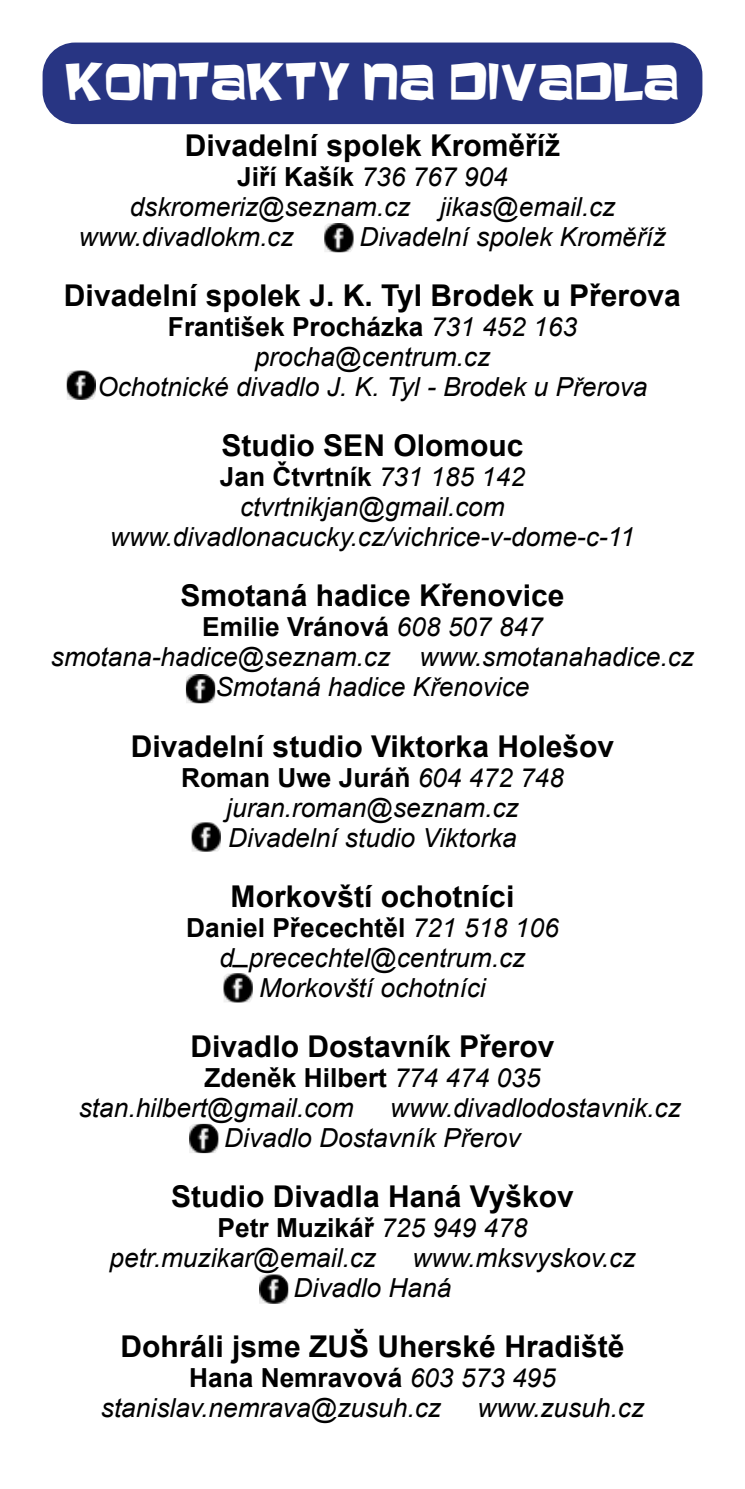
<style>
.page{position:relative;width:745px;height:1489px;background:#fff}
.page>*{position:absolute;margin:0;border:0;box-sizing:border-box;transform-origin:0 0}
.t1{font:45px "Baveuse";color:#fff}
.t2{font:700 30px "Arial";color:#000}
.t3{font:italic 26.25px/30px "Arial";color:#000;text-align:center}
.t4{font:700 26.25px "Arial";color:#000}
.s1{font-weight:400;font-style:italic}
.s2{font-weight:700;font-style:normal}
</style>
<div class="page">
<div style="left:45px;top:45px;width:654px;height:77px;background:#283583;border-radius:30px"></div>
<div style="left:43px;top:43px;width:659px;height:81px;border:5px solid #283583;border-radius:30px"></div>
<img style="left:67px;top:370px;width:29px;height:30px">
<img style="left:191px;top:822px;width:30px;height:29px">
<img style="left:223px;top:973px;width:29px;height:29px">
<img style="left:186px;top:674px;width:29px;height:29px">
<img style="left:259px;top:1274px;width:29px;height:29px">
<img style="left:189px;top:1123px;width:29px;height:29px">
<img style="left:324px;top:223px;width:29px;height:29px">
<h1 class="t1" style="left:66px;top:55px;width:615px">KONTAKTY NA DIVADLA</h1>
<p class="t2" style="left:184px;top:124px;width:377px">Divadelní spolek Kroměříž</p>
<p class="t4" style="left:237px;top:158px;width:271px">Jiří Kašík <span class="s1">736 767 904</span></p>
<p class="t3" style="left:130px;top:192px;width:487px">dskromeriz@seznam.cz jikas@email.cz</p>
<p class="t3" style="left:79px;top:222px;width:216px">www.divadlokm.cz</p>
<p class="t3" style="left:359px;top:222px;width:308px">Divadelní spolek Kroměříž</p>
<p class="t2" style="left:64px;top:274px;width:618px">Divadelní spolek J. K. Tyl Brodek u Přerova</p>
<p class="t3" style="left:97px;top:312px;width:551px"><span class="s2">František Procházka</span> 731 452 163 procha@centrum.cz<br>Ochotnické divadlo J. K. Tyl - Brodek u Přerova</p>
<p class="t2" style="left:221px;top:424px;width:303px">Studio SEN Olomouc</p>
<p class="t3" style="left:110px;top:462px;width:526px"><span class="s2">Jan Čtvrtník</span> 731 185 142 ctvrtnikjan@gmail.com www.divadlonacucky.cz/vichrice-v-dome-c-11</p>
<p class="t2" style="left:180px;top:574px;width:385px">Smotaná hadice Křenovice</p>
<p class="t3" style="left:51px;top:612px;width:644px"><span class="s2">Emilie Vránová</span> 608 507 847 smotana-hadice@seznam.cz www.smotanahadice.cz<br>Smotaná hadice Křenovice</p>
<p class="t2" style="left:131px;top:724px;width:484px">Divadelní studio Viktorka Holešov</p>
<p class="t3" style="left:181px;top:762px;width:384px"><span class="s2">Roman Uwe Juráň</span> 604 472 748 juran.roman@seznam.cz<br>Divadelní studio Viktorka</p>
<p class="t2" style="left:230px;top:874px;width:285px">Morkovští ochotníci</p>
<p class="t3" style="left:186px;top:912px;width:374px"><span class="s2">Daniel Přecechtěl</span> 721 518 106 d_precechtel@centrum.cz<br>Morkovští ochotníci</p>
<p class="t2" style="left:190px;top:1024px;width:365px">Divadlo Dostavník Přerov</p>
<p class="t3" style="left:79px;top:1062px;width:463px;text-align:left;text-indent:126px"><span class="s2">Zdeněk Hilbert</span> 774 474 035 stan.hilbert@gmail.com</p>
<p class="t3" style="left:224px;top:1092px;width:458px;text-align:left;text-indent:166px">www.divadlodostavnik.cz<br>Divadlo Dostavník Přerov</p>
<p class="t2" style="left:171px;top:1174px;width:404px">Studio Divadla Haná Vyškov</p>
<p class="t3" style="left:109px;top:1212px;width:419px;text-align:left;text-indent:108px"><span class="s2">Petr Muzikář</span> 725 949 478 petr.muzikar@email.cz</p>
<p class="t3" style="left:293px;top:1242px;width:343px;text-align:left;text-indent:119px">www.mksvyskov.cz<br>Divadlo Haná</p>
<p class="t2" style="left:120px;top:1324px;width:505px">Dohráli jsme ZUŠ Uherské Hradiště</p>
<p class="t3" style="left:101px;top:1362px;width:456px;text-align:left;text-indent:88px"><span class="s2">Hana Nemravová</span> 603 573 495 stanislav.nemrava@zusuh.cz</p>
<p class="t3" style="left:477px;top:1392px;width:168px">www.zusuh.cz</p>
</div>
